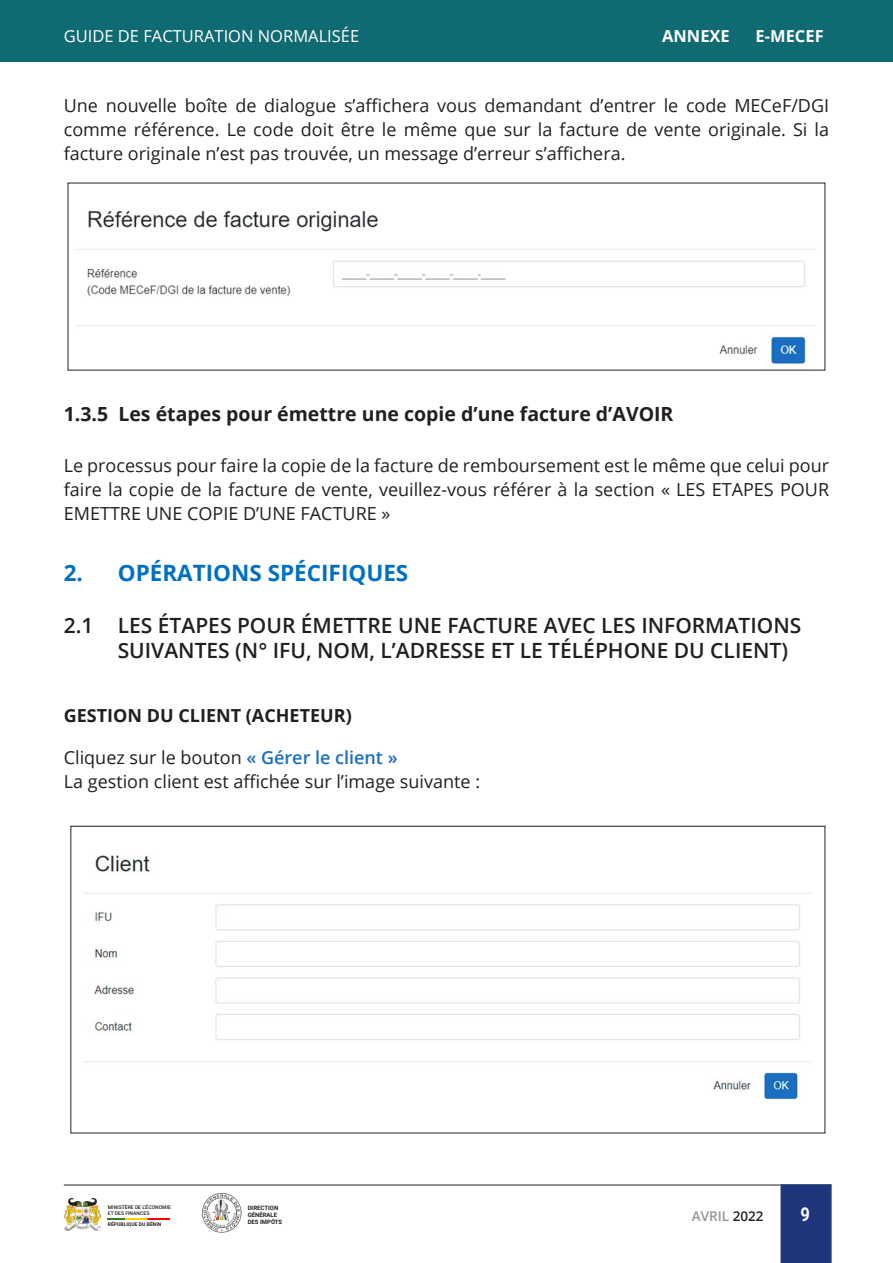
<style>
.page{position:relative;width:893px;height:1263px;background:#fff}
.page>*{position:absolute;margin:0;border:0;box-sizing:border-box;transform-origin:0 0}
.List_Paragraph{font:700 22.5px "Open Sans";color:#0070c0}
.List_Paragraph-2{font:600 21px/25.2px "Open Sans";color:#231f20}
.List_Paragraph-3{font:700 19.5px "Open Sans";color:#231f20}
.t1{font:700 18.9px "Roboto";color:#fff;scale:.87 1}
.List_Paragraph-4{font:18px/24px "Open Sans";color:#231f20;text-align:justify}
.t2{font:700 18px "Open Sans";color:#231f20}
.t3{font:16.5px "Open Sans";color:#fff}
.t4{font:700 16.5px "Open Sans";color:#fff}
.t5{font:600 13.5px "Open Sans";color:#939598}
.t6{font:700 6px/7.2px "Roboto";color:#231f20}
.t7{font:500 5.1px/6.4px "Roboto";color:#231f20}
.t8{font:700 5.1px "Roboto";color:#231f20}
.s1{font-weight:600;color:#1c6ec0}
.s2{color:#231f20}
</style>
<div class="page">
<hr style="left:64px;top:1185px;width:767px;height:1px;background:#231f20">
<img style="left:108px;top:1218px;width:62px;height:2px">
<img style="left:64px;top:1198px;width:37px;height:32px">
<img style="left:202px;top:1193px;width:40px;height:40px">
<div style="left:781px;top:1184px;width:51px;height:79px;background:#1f367c"></div>
<div style="left:0;top:0;width:893px;height:62px;background:#106a72"></div>
<img style="left:76px;top:211px;width:740px;height:153px">
<img style="left:84px;top:852px;width:727px;height:248px">
<p class="t3" style="left:64px;top:24px;width:297px">GUIDE DE FACTURATION NORMALISÉE</p>
<p class="t4" style="left:662px;top:24px;width:69px">ANNEXE</p>
<p class="t4" style="left:756px;top:24px;width:70px">E-MECEF</p>
<p class="List_Paragraph-4" style="left:64px;top:93px;width:767px">Une nouvelle boîte de dialogue s’affichera vous demandant d’entrer le code MECeF/DGI comme référence. Le code doit être le même que sur la facture de vente originale. Si la facture originale n’est pas trouvée, un message d’erreur s’affichera.</p>
<p class="List_Paragraph-3" style="left:64px;top:400px;width:611px">1.3.5 Les étapes pour émettre une copie d’une facture d’AVOIR</p>
<p class="List_Paragraph-4" style="left:64px;top:453px;width:767px">Le processus pour faire la copie de la facture de remboursement est le même que celui pour faire la copie de la facture de vente, veuillez-vous référer à la section « LES ETAPES POUR EMETTRE UNE COPIE D’UNE FACTURE »</p>
<p class="List_Paragraph" style="left:64px;top:557px;width:346px">2. OPÉRATIONS SPÉCIFIQUES</p>
<p class="List_Paragraph-2" style="left:118px;top:612px;width:685px;text-indent:-54px">2.1 LES ÉTAPES POUR ÉMETTRE UNE FACTURE AVEC LES INFORMATIONS<br>SUIVANTES (N° IFU, NOM, L’ADRESSE ET LE TÉLÉPHONE DU CLIENT)</p>
<p class="t2" style="left:64px;top:702px;width:289px">GESTION DU CLIENT (ACHETEUR)</p>
<p class="List_Paragraph-4" style="left:64px;top:744px;width:335px">Cliquez sur le bouton <span class="s1">« Gérer le client »</span></p>
<p class="List_Paragraph-4" style="left:64px;top:768px;width:418px">La gestion client est affichée sur l’image suivante :</p>
<p class="t7" style="left:108px;top:1203px;width:65px">MINISTÈRE DE L’ÉCONOMIE<br>ET DES FINANCES</p>
<p class="t8" style="left:108px;top:1220px;width:55px">RÉPUBLIQUE DU BÉNIN</p>
<p class="t6" style="left:248px;top:1204px;width:36px">DIRECTION<br>GÉNÉRALE<br>DES IMPÔTS</p>
<p class="t5" style="left:692px;top:1206px;width:73px">AVRIL <span class="s2">2022</span></p>
<p class="t1" style="left:800px;top:1201px;width:12px">9</p>
</div>
